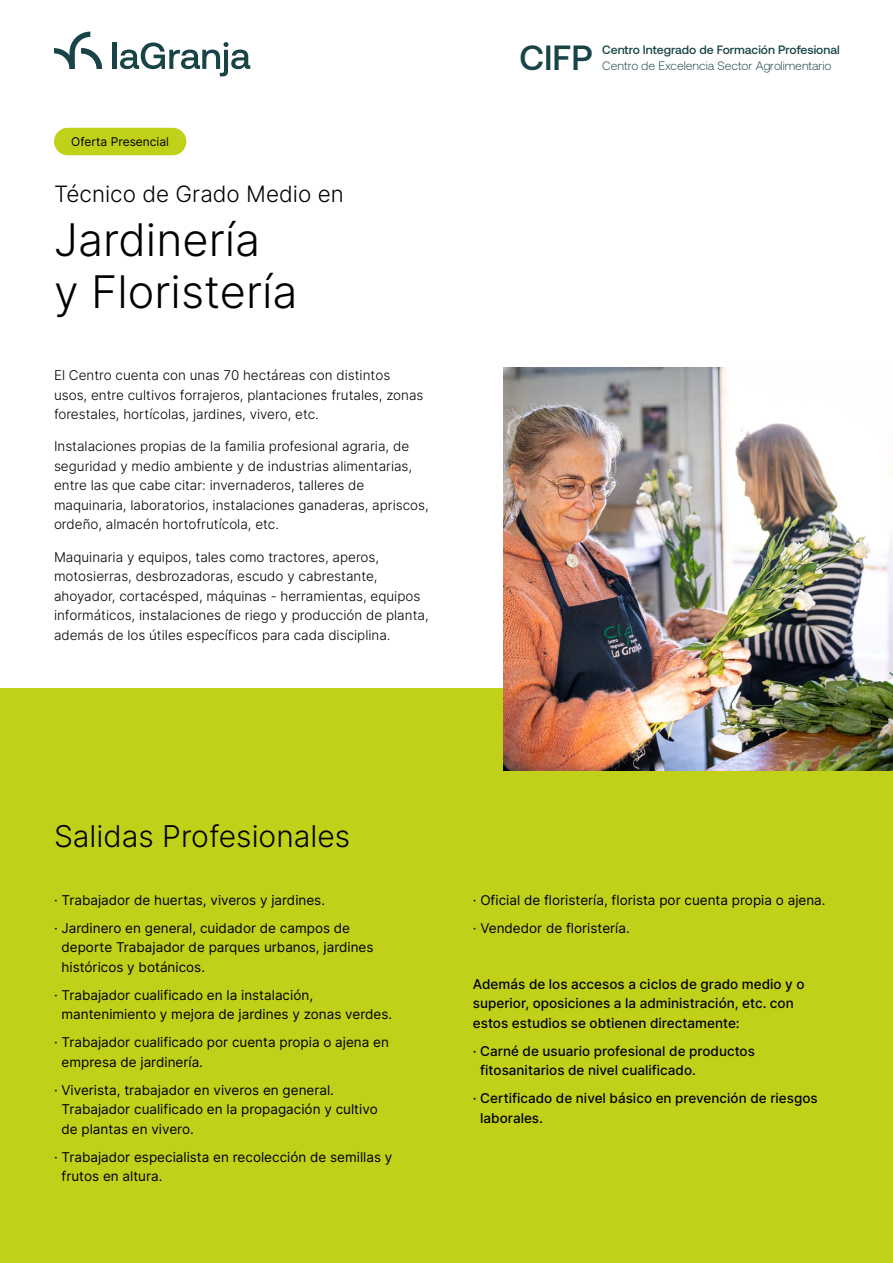
<style>
.page{position:relative;width:893px;height:1263px;background:#fff}
.page>*{position:absolute;margin:0;border:0;box-sizing:border-box;transform-origin:0 0}
.t1{font:300 45px/52.5px "Inter";color:#000}
.t2{font:500 34.95px "Aeonik";color:#194447}
.t3{font:300 30px "Inter";color:#000}
.t4{font:300 22.5px "Inter";color:#000}
.t5{font:300 13.5px/19.5px "Inter";color:#000}
.t6{font:13.5px/19.5px "Inter";color:#000}
.t7{font:500 13.5px/19.5px "Inter";color:#000}
.t8{font:300 12.15px "Aeonik";color:#194447}
.t9{font:500 12.15px "Aeonik";color:#194447}
.t10{font:12px "Inter";color:#000}
</style>
<div class="page">
<div style="left:54px;top:128px;width:132px;height:27px;background:#c1d119;border-radius:14px"></div>
<div style="left:0;top:689px;width:893px;height:574px;background:#c1d119"></div>
<img style="left:503px;top:367px;width:390px;height:404px">
<hr style="left:113px;top:43px;width:4px;height:26px;background:#194447">
<svg style="left:120px;top:42px;width:130px;height:34px"></svg>
<svg style="left:54px;top:32px;width:48px;height:37px"></svg>
<p class="t10" style="left:71px;top:133px;width:99px">Oferta Presencial</p>
<h3 class="t4" style="left:54px;top:178px;width:291px">Técnico de Grado Medio en</h3>
<h1 class="t1" style="left:54px;top:212px;width:245px">Jardinería<br>y Floristería</h1>
<p class="t5" style="left:54px;top:365px;width:371px">El Centro cuenta con unas 70 hectáreas con distintos usos, entre cultivos forrajeros, plantaciones frutales, zonas forestales, hortícolas, jardines, vivero, etc.</p>
<p class="t5" style="left:54px;top:437px;width:376px">Instalaciones propias de la familia profesional agraria, de seguridad y medio ambiente y de industrias alimentarias, entre las que cabe citar: invernaderos, talleres de maquinaria, laboratorios, instalaciones ganaderas, apriscos, ordeño, almacén hortofrutícola, etc.</p>
<p class="t5" style="left:54px;top:547px;width:376px">Maquinaria y equipos, tales como tractores, aperos, motosierras, desbrozadoras, escudo y cabrestante, ahoyador, cortacésped, máquinas - herramientas, equipos informáticos, instalaciones de riego y producción de planta, además de los útiles específicos para cada disciplina.</p>
<h2 class="t2" style="left:519px;top:38px;width:75px">CIFP</h2>
<p class="t9" style="left:602px;top:43px;width:239px">Centro Integrado de Formación Profesional</p>
<p class="t8" style="left:602px;top:59px;width:231px">Centro de Excelencia Sector Agrolimentario</p>
<h3 class="t3" style="left:54px;top:815px;width:298px">Salidas Profesionales</h3>
<p class="t6" style="left:54px;top:885px;width:298px;line-height:28px">· Trabajador de huertas, viveros y jardines.<br>· Jardinero en general, cuidador de campos de</p>
<p class="t6" style="left:62px;top:937px;width:314px">deporte Trabajador de parques urbanos, jardines históricos y botánicos.</p>
<p class="t6" style="left:62px;top:984px;width:332px;text-indent:-8px">· Trabajador cualificado en la instalación, mantenimiento y mejora de jardines y zonas verdes.</p>
<p class="t6" style="left:62px;top:1032px;width:329px;text-indent:-8px">· Trabajador cualificado por cuenta propia o ajena en empresa de jardinería.</p>
<p class="t6" style="left:62px;top:1079px;width:318px;text-indent:-8px">· Viverista, trabajador en viveros en general.<br>Trabajador cualificado en la propagación y cultivo de plantas en vivero.</p>
<p class="t6" style="left:62px;top:1146px;width:332px;text-indent:-8px">· Trabajador especialista en recolección de semillas y frutos en altura.</p>
<p class="t6" style="left:473px;top:885px;width:354px;line-height:28px">· Oficial de floristería, florista por cuenta propia o ajena. · Vendedor de floristería.</p>
<p class="t7" style="left:473px;top:973px;width:333px">Además de los accesos a ciclos de grado medio y o superior, oposiciones a la administración, etc. con estos estudios se obtienen directamente:</p>
<p class="t7" style="left:480px;top:1040px;width:276px;text-indent:-7px">· Carné de usuario profesional de productos fitosanitarios de nivel cualificado.</p>
<p class="t7" style="left:480px;top:1088px;width:339px;text-indent:-7px">· Certificado de nivel básico en prevención de riesgos laborales.</p>
</div>
